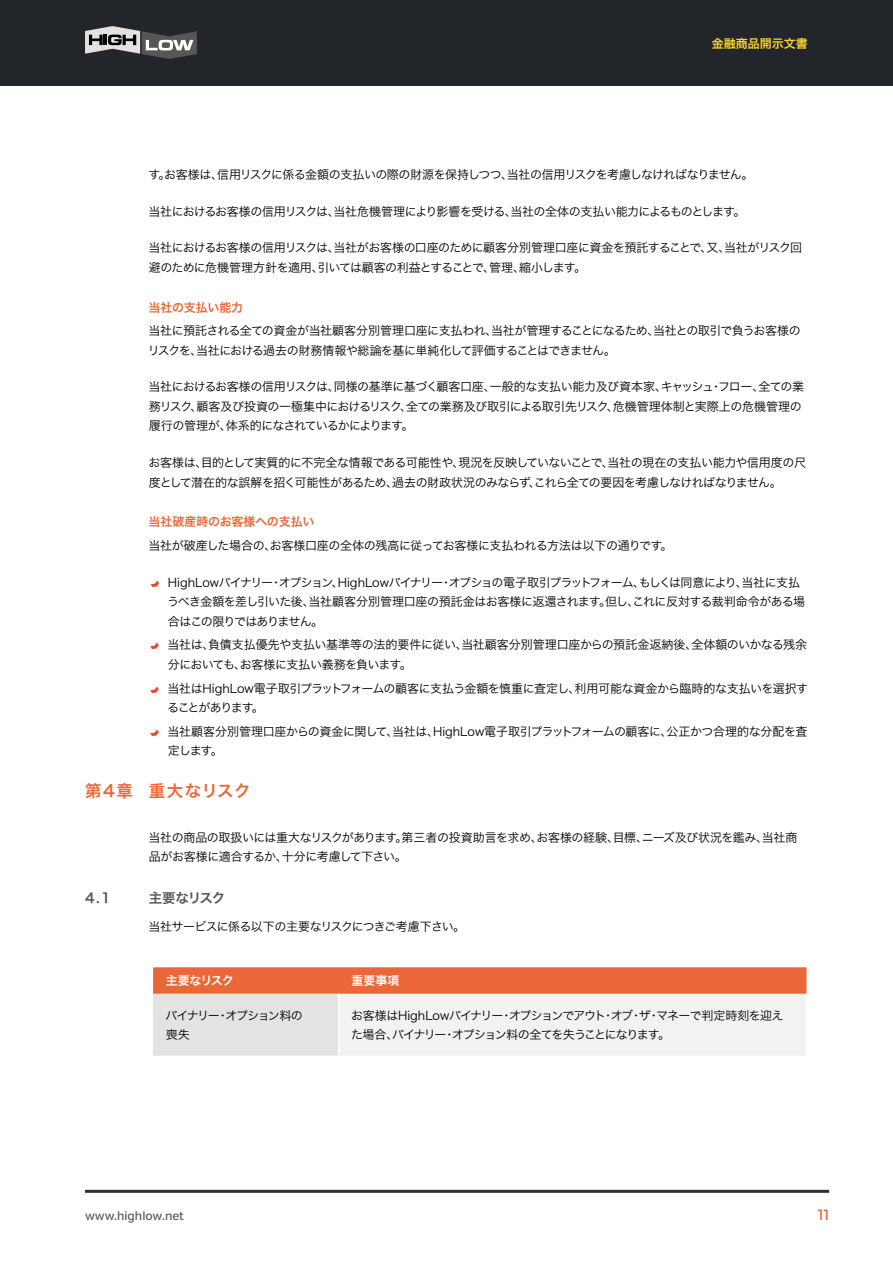
<style>
.page{position:relative;width:893px;height:1263px;background:#fff}
.page>*{position:absolute;margin:0;border:0;box-sizing:border-box;transform-origin:0 0}
.t1{font:16.5px "Hira Kaku Pro W6";letter-spacing:.08em;color:#ec6738}
.t2{font:15px "Montserrat";color:#ec6738}
.t3{font:13.5px "Hira Kaku Pro W6";letter-spacing:-.075em;color:#565656}
.t4{font:12px/19.5px "Hira Kaku Pro W3";letter-spacing:-.04em;color:#000}
.t5{font:12px/19.5px "Hira Kaku Pro W3";letter-spacing:-.08em;color:#000}
.t6{font:12px "Hira Kaku Pro W6";letter-spacing:-.02em;color:#ec6738}
.t7{font:500 12px "Verb";color:#565656}
.t8{font:12px/19.5px "Hira Kaku Pro W3";letter-spacing:-.095em;color:#000}
.t9{font:12px "Hira Kaku Pro W6";letter-spacing:-.01em;color:#fff}
.t10{font:12px "Hira Kaku Pro W6";color:#ffd830}
.s1{color:#e74821}
</style>
<div class="page">
<div style="left:0;top:0;width:893px;height:85px;background:#222529"></div>
<svg style="left:85px;top:26px;width:112px;height:33px"></svg>
<hr style="left:85px;top:1190px;width:744px;height:3px;background:#2d2f36">
<svg style="left:153px;top:967px;width:653px;height:27px;background:#ec6a3c"></svg>
<div style="left:153px;top:994px;width:186px;height:62px;background:#e3e3e3"></div>
<div style="left:339px;top:994px;width:467px;height:62px;background:#f2f2f2"></div>
<hr style="left:338px;top:994px;width:1px;height:62px;background:#fff">
<p class="t10" style="left:712px;top:33px;width:97px">金融商品開示文書</p>
<p class="t4" style="left:148px;top:164px;width:607px">す。お客様は、信用リスクに係る金額の支払いの際の財源を保持しつつ、当社の信用リスクを考慮しなければなりません。</p>
<p class="t4" style="left:148px;top:201px;width:598px">当社におけるお客様の信用リスクは、当社危機管理により影響を受ける、当社の全体の支払い能力によるものとします。</p>
<p class="t4" style="left:148px;top:237px;width:655px">当社におけるお客様の信用リスクは、当社がお客様の口座のために顧客分別管理口座に資金を預託することで、又、当社がリスク回避のために危機管理方針を適用、引いては顧客の利益とすることで、管理、縮小します。</p>
<p class="t6" style="left:149px;top:296px;width:96px">当社の支払い能力</p>
<p class="t4" style="left:148px;top:320px;width:654px">当社に預託される全ての資金が当社顧客分別管理口座に支払われ、当社が管理することになるため、当社との取引で負うお客様のリスクを、当社における過去の財務情報や総論を基に単純化して評価することはできません。</p>
<p class="t4" style="left:148px;top:376px;width:657px">当社におけるお客様の信用リスクは、同様の基準に基づく顧客口座、一般的な支払い能力及び資本家、キャッシュ・フロー、全ての業務リスク、顧客及び投資の一極集中におけるリスク、全ての業務及び取引による取引先リスク、危機管理体制と実際上の危機管理の履行の管理が、体系的になされているかによります。</p>
<p class="t4" style="left:148px;top:452px;width:659px">お客様は、目的として実質的に不完全な情報である可能性や、現況を反映していないことで、当社の現在の支払い能力や信用度の尺度として潜在的な誤解を招く可能性があるため、過去の財政状況のみならず、これら全ての要因を考慮しなければなりません。</p>
<p class="t6" style="left:149px;top:511px;width:167px">当社破産時のお客様への支払い</p>
<p class="t4" style="left:148px;top:535px;width:526px">当社が破産した場合の、お客様口座の全体の残高に従ってお客様に支払われる方法は以下の通りです。</p>
<p class="t4" style="left:167px;top:572px;width:639px;text-indent:-16px"><span class="s1">•</span> HighLowバイナリー・オプション、HighLowバイナリー・オプショの電子取引プラットフォーム、もしくは同意により、当社に支払うべき金額を差し引いた後、当社顧客分別管理口座の預託金はお客様に返還されます。但し、これに反対する裁判命令がある場合はこの限りではありません。</p>
<p class="t4" style="left:168px;top:634px;width:641px;text-indent:-17px"><span class="s1">•</span> 当社は、負債支払優先や支払い基準等の法的要件に従い、当社顧客分別管理口座からの預託金返納後、全体額のいかなる残余分においても、お客様に支払い義務を負います。</p>
<p class="t4" style="left:167px;top:678px;width:642px;text-indent:-17px"><span class="s1">•</span> 当社はHighLow電子取引プラットフォームの顧客に支払う金額を慎重に査定し、利用可能な資金から臨時的な支払いを選択することがあります。</p>
<p class="t4" style="left:168px;top:721px;width:641px;text-indent:-17px"><span class="s1">•</span> 当社顧客分別管理口座からの資金に関して、当社は、HighLow電子取引プラットフォームの顧客に、公正かつ合理的な分配を査定します。</p>
<h1 class="t1" style="left:85px;top:775px;width:167px">第4章 重大なリスク</h1>
<p class="t4" style="left:148px;top:826px;width:650px">当社の商品の取扱いには重大なリスクがあります。第三者の投資助言を求め、お客様の経験、目標、ニーズ及び状況を鑑み、当社商品がお客様に適合するか、十分に考慮して下さい。</p>
<p class="t3" style="left:85px;top:885px;width:27px">4.1</p>
<p class="t3" style="left:149px;top:885px;width:78px">主要なリスク</p>
<p class="t4" style="left:148px;top:916px;width:318px">当社サービスに係る以下の主要なリスクにつきご考慮下さい。</p>
<p class="t9" style="left:166px;top:970px;width:70px">主要なリスク</p>
<p class="t9" style="left:351px;top:970px;width:50px">重要事項</p>
<p class="t8" style="left:166px;top:1005px;width:139px">バイナリー・オプション料の喪失</p>
<p class="t5" style="left:351px;top:1005px;width:434px">お客様はHighLowバイナリー・オプションでアウト・オブ・ザ・マネーで判定時刻を迎えた場合、バイナリー・オプション料の全てを失うことになります。</p>
<p class="t7" style="left:85px;top:1209px;width:101px">www.highlow.net</p>
<p class="t2" style="left:818px;top:1206px;width:13px">11</p>
</div>
